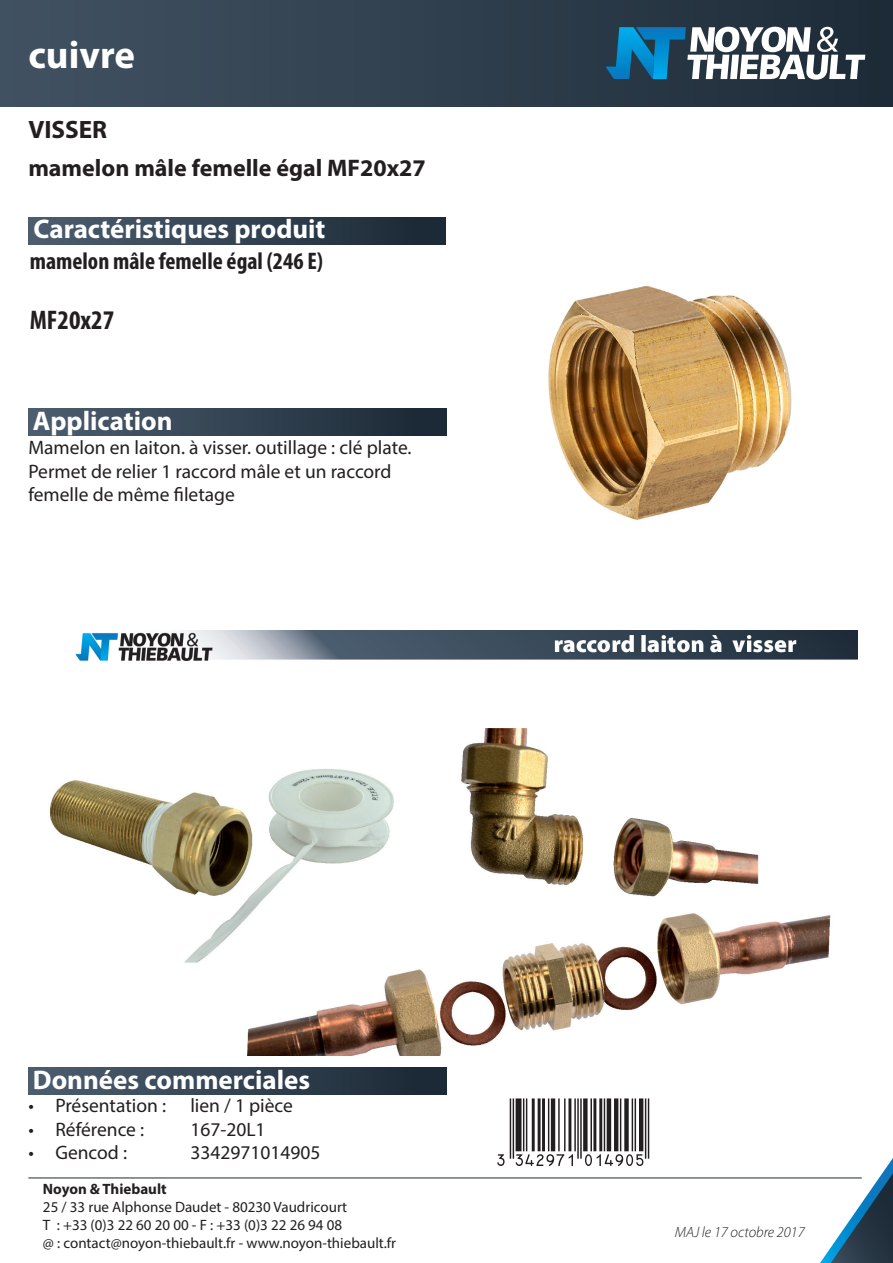
<style>
.page{position:relative;width:893px;height:1263px;background:#fff}
.page>*{position:absolute;margin:0;border:0;box-sizing:border-box;transform-origin:0 0}
.t1{font:700 39px "Myriad Pro";color:#fff}
.t2{font:700 27px "Myriad Pro";color:#fff}
.t3{font:700 condensed 27px "Myriad Pro";color:#231f20}
.t4{font:700 25.2px "Myriad Pro";color:#231f20}
.t5{font:700 24px "Myriad Pro";color:#231f20}
.t6{font:700 condensed 24px "Myriad Pro";color:#231f20}
.t7{font:19.5px/23.4px "Myriad Pro";color:#231f20}
.t8{font:15px/18px "Myriad Pro";color:#231f20}
.t9{font:italic 300 15px "Myriad Pro";color:#231f20}
.s1{font-weight:700}
</style>
<div class="page">
<hr style="left:28px;top:1177px;width:834px;height:1px;background:#1c2936">
<div style="left:28px;top:218px;width:417px;height:26px;background:linear-gradient(to right,#4c5e70,#1a2834)"></div>
<div style="left:0;top:0;width:893px;height:106px;background:linear-gradient(to right,#415262,#1e2c38)"></div>
<svg style="left:606px;top:27px;width:259px;height:53px"></svg>
<svg style="left:820px;top:1158px;width:73px;height:105px"></svg>
<img style="left:548px;top:285px;width:244px;height:235px">
<img style="left:50px;top:630px;width:807px;height:426px">
<div style="left:28px;top:408px;width:418px;height:27px;background:linear-gradient(to right,#4c5e70,#1b2834)"></div>
<div style="left:28px;top:1067px;width:418px;height:27px;background:linear-gradient(to right,#4c5e70,#1b2834)"></div>
<p class="t1" style="left:28px;top:30px;width:108px">cuivre</p>
<p class="t4" style="left:28px;top:113px;width:80px">VISSER</p>
<p class="t5" style="left:28px;top:153px;width:399px">mamelon mâle femelle égal MF20x27</p>
<p class="t2" style="left:34px;top:212px;width:293px">Caractéristiques produit</p>
<p class="t6" style="left:30px;top:246px;width:295px">mamelon mâle femelle égal (246 E)</p>
<p class="t3" style="left:30px;top:303px;width:86px">MF20x27</p>
<p class="t2" style="left:33px;top:403px;width:141px">Application</p>
<p class="t7" style="left:28px;top:436px;width:385px">Mamelon en laiton. à visser. outillage : clé plate.<br>Permet de relier 1 raccord mâle et un raccord femelle de même filetage</p>
<p class="t2" style="left:33px;top:1062px;width:279px">Données commerciales</p>
<p class="t7" style="left:28px;top:1094px;width:266px">• Présentation : lien / 1 pièce</p>
<p class="t7" style="left:28px;top:1117px;width:117px">• Référence :</p>
<p class="t7" style="left:190px;top:1117px;width:77px">167-20L1</p>
<p class="t7" style="left:28px;top:1141px;width:100px">• Gencod :</p>
<p class="t7" style="left:190px;top:1141px;width:132px">3342971014905</p>
<p class="t8" style="left:43px;top:1180px;width:355px"><span class="s1">Noyon &amp; Thiebault<br></span>25 / 33 rue Alphonse Daudet - 80230 Vaudricourt<br>T : +33 (0)3 22 60 20 00 - F : +33 (0)3 22 26 94 08<br>@ : contact@noyon-thiebault.fr - www.noyon-thiebault.fr</p>
<p class="t9" style="left:675px;top:1223px;width:131px">MAJ le 17 octobre 2017</p>
</div>
